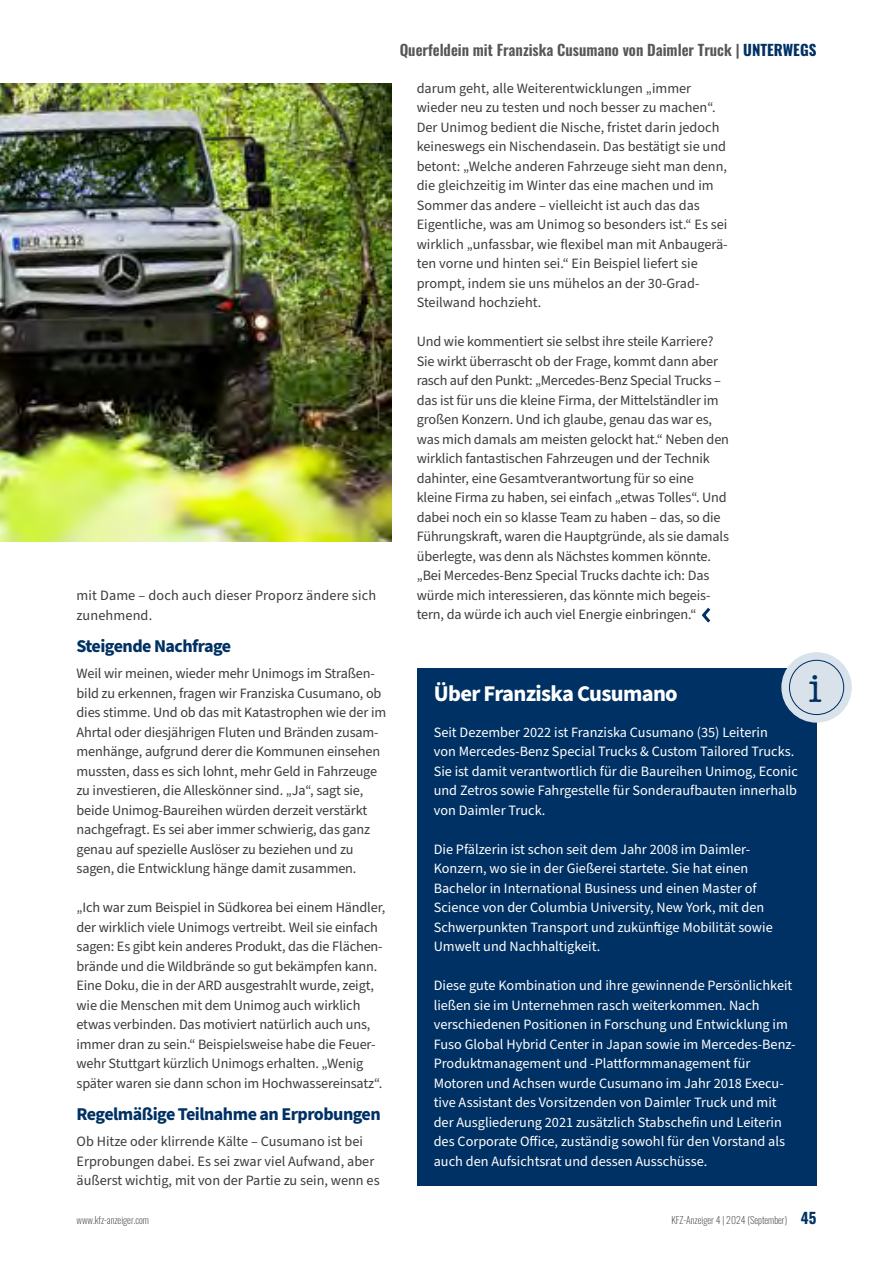
<style>
.page{position:relative;width:893px;height:1263px;background:#fff}
.page>*{position:absolute;margin:0;border:0;box-sizing:border-box;transform-origin:0 0}
.t1{font:40.95px "American Typewriter";color:#003164}
.t2{font:700 22.5px "Source Sans Pro";letter-spacing:-.03em;color:#fff}
.t3{font:700 18px "Source Sans Pro";letter-spacing:-.03em;color:#003164}
.t4{font:600 15px "Oswald";color:#575756}
.t5{font:14.25px/19.5px "Source Sans Pro";letter-spacing:-.01em;color:#3c3c3b}
.t6{font:14.25px/19.5px "Source Sans Pro";color:#fff}
.t7{font:14.25px/19.5px "Source Sans Pro";letter-spacing:.01em;color:#3c3c3b}
.t8{font:200 9.75px "Oswald";color:#3c3c3b}
.s1{font-weight:700;color:#003164}
.s2{font-weight:700;font-size:15px;color:#003164}
</style>
<div class="page">
<svg style="left:701px;top:607px;width:10px;height:16px"></svg>
<div style="left:417px;top:668px;width:399px;height:517px;background:#003164"></div>
<div style="left:781px;top:652px;width:71px;height:71px;background:#d9e2ea;border-radius:50%"></div>
<div style="left:789px;top:660px;width:55px;height:55px;border:1px solid #003164;border-radius:50%"></div>
<img style="left:0;top:84px;width:391px;height:458px">
<p class="t7" style="left:77px;top:586px;width:301px">mit Dame – doch auch dieser Proporz ändere sich zunehmend.</p>
<p class="t3" style="left:77px;top:634px;width:156px">Steigende Nachfrage</p>
<p class="t5" style="left:77px;top:664px;width:311px">Weil wir meinen, wieder mehr Unimogs im Straßen&shy;bild zu erkennen, fragen wir Franziska Cusumano, ob dies stimme. Und ob das mit Katastrophen wie der im Ahrtal oder diesjährigen Fluten und Bränden zusam&shy;menhänge, aufgrund derer die Kommunen einsehen mussten, dass es sich lohnt, mehr Geld in Fahrzeuge zu investieren, die Alleskönner sind. „Ja“, sagt sie, beide Unimog-Baureihen würden derzeit verstärkt nachgefragt. Es sei aber immer schwierig, das ganz genau auf spezielle Auslöser zu beziehen und zu sagen, die Entwicklung hänge damit zusammen.</p>
<p class="t5" style="left:77px;top:898px;width:310px">„Ich war zum Beispiel in Südkorea bei einem Händler, der wirklich viele Unimogs vertreibt. Weil sie einfach sagen: Es gibt kein anderes Produkt, das die Flächen&shy;brände und die Wildbrände so gut bekämpfen kann.<br>Eine Doku, die in der ARD ausgestrahlt wurde, zeigt, wie die Menschen mit dem Unimog auch wirklich etwas verbinden. Das motiviert natürlich auch uns, immer dran zu sein.“ Beispielsweise habe die Feuer&shy;wehr Stuttgart kürzlich Unimogs erhalten. „Wenig später waren sie dann schon im Hochwassereinsatz“.</p>
<p class="t3" style="left:77px;top:1102px;width:306px">Regelmäßige Teilnahme an Erprobungen</p>
<p class="t5" style="left:77px;top:1132px;width:305px">Ob Hitze oder klirrende Kälte – Cusumano ist bei<br>Erprobungen dabei. Es sei zwar viel Aufwand, aber äußerst wichtig, mit von der Partie zu sein, wenn es</p>
<p class="t4" style="left:400px;top:42px;width:418px">Querfeldein mit Franziska Cusumano von Daimler Truck | <span class="s1">UNTERWEGS</span></p>
<p class="t5" style="left:417px;top:79px;width:312px">darum geht, alle Weiterentwicklungen „immer wieder neu zu testen und noch besser zu machen“.<br>Der Unimog bedient die Nische, fristet darin jedoch keineswegs ein Nischendasein. Das bestätigt sie und betont: „Welche anderen Fahrzeuge sieht man denn, die gleichzeitig im Winter das eine machen und im Sommer das andere – vielleicht ist auch das das Eigentliche, was am Unimog so besonders ist.“ Es sei wirklich „unfassbar, wie flexibel man mit Anbaugerä&shy;ten vorne und hinten sei.“ Ein Beispiel liefert sie prompt, indem sie uns mühelos an der 30-Grad-Steilwand hochzieht.</p>
<p class="t5" style="left:417px;top:332px;width:314px">Und wie kommentiert sie selbst ihre steile Karriere?<br>Sie wirkt überrascht ob der Frage, kommt dann aber rasch auf den Punkt: „Mercedes-Benz Special Trucks – das ist für uns die kleine Firma, der Mittelständler im großen Konzern. Und ich glaube, genau das war es, was mich damals am meisten gelockt hat.“ Neben den wirklich fantastischen Fahrzeugen und der Technik dahinter, eine Gesamtverantwortung für so eine kleine Firma zu haben, sei einfach „etwas Tolles“. Und dabei noch ein so klasse Team zu haben – das, so die Führungskraft, waren die Hauptgründe, als sie damals überlegte, was denn als Nächstes kommen könnte. „Bei Mercedes-Benz Special Trucks dachte ich: Das würde mich interessieren, das könnte mich begeis&shy;tern, da würde ich auch viel Energie einbringen.“</p>
<h2 class="t2" style="left:434px;top:678px;width:246px">Über Franziska Cusumano</h2>
<p class="t6" style="left:434px;top:722px;width:366px">Seit Dezember 2022 ist Franziska Cusumano (35) Leiterin<br>von Mercedes-Benz Special Trucks &amp; Custom Tailored Trucks.<br>Sie ist damit verantwortlich für die Baureihen Unimog, Econic und Zetros sowie Fahrgestelle für Sonderaufbauten innerhalb von Daimler Truck.</p>
<p class="t6" style="left:434px;top:839px;width:341px">Die Pfälzerin ist schon seit dem Jahr 2008 im Daimler-Konzern, wo sie in der Gießerei startete. Sie hat einen Bachelor in International Business und einen Master of Science von der Columbia University, New York, mit den Schwerpunkten Transport und zukünftige Mobilität sowie Umwelt und Nachhaltigkeit.</p>
<p class="t6" style="left:434px;top:976px;width:363px">Diese gute Kombination und ihre gewinnende Persönlichkeit ließen sie im Unternehmen rasch weiterkommen. Nach verschiedenen Positionen in Forschung und Entwicklung im Fuso Global Hybrid Center in Japan sowie im Mercedes-Benz-Produktmanagement und -Plattformmanagement für Motoren und Achsen wurde Cusumano im Jahr 2018 Execu&shy;tive Assistant des Vorsitzenden von Daimler Truck und mit der Ausgliederung 2021 zusätzlich Stabschefin und Leiterin des Corporate Office, zuständig sowohl für den Vorstand als auch den Aufsichtsrat und dessen Ausschüsse.</p>
<h1 class="t1" style="left:809px;top:657px;width:14px">i</h1>
<p class="t8" style="left:77px;top:1211px;width:74px">www.kfz-anzeiger.com</p>
<p class="t8" style="left:671px;top:1211px;width:147px">KFZ-Anzeiger 4 | 2024 (September) <span class="s2">45</span></p>
</div>
